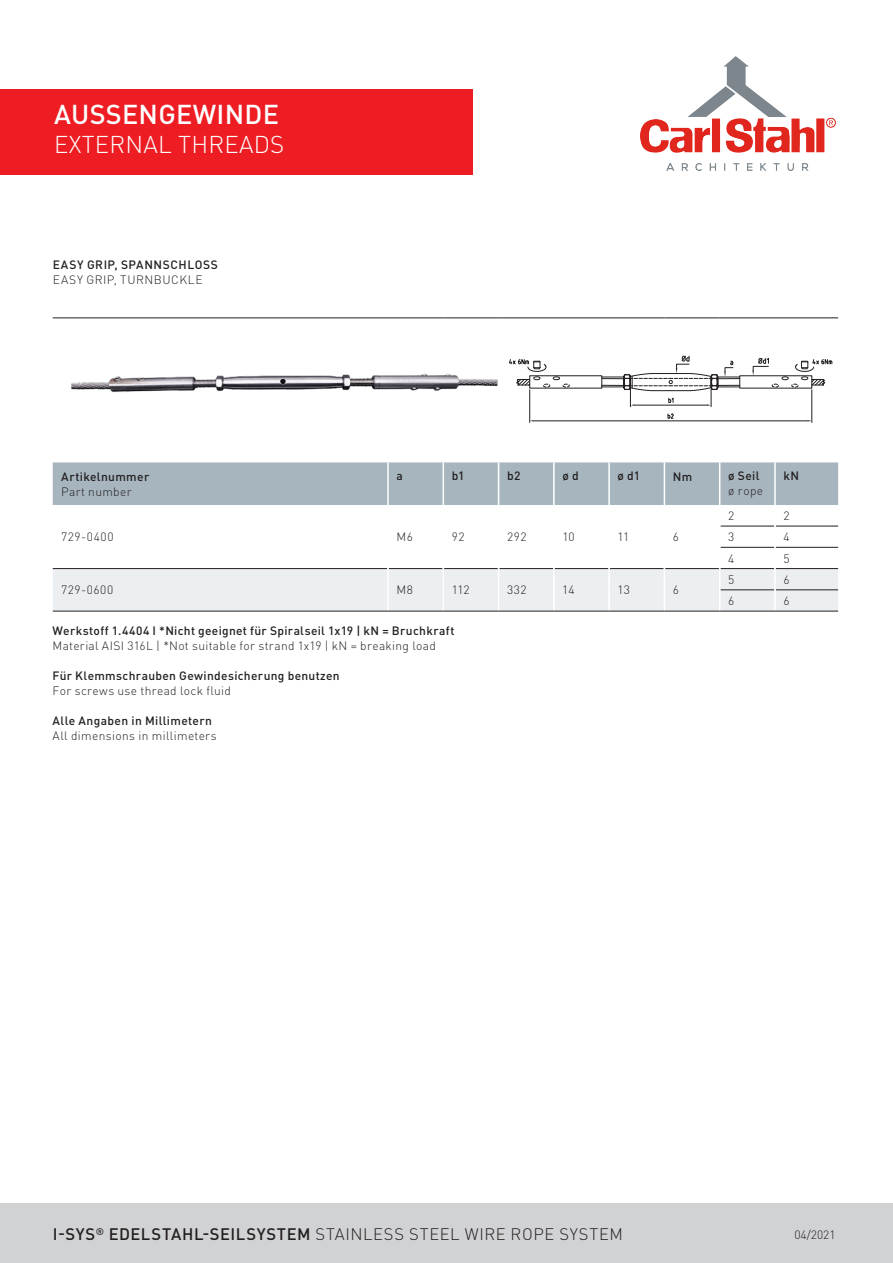
<style>
.page{position:relative;width:893px;height:1263px;background:#fff}
.page>*{position:absolute;margin:0;border:0;box-sizing:border-box;transform-origin:0 0}
.t1{font:500 27px "DIN Pro";letter-spacing:.01em;color:#fff}
.t2{font:300 24px "DIN Pro";letter-spacing:.01em;color:#fff}
.t3{font:300 16.5px "DIN Pro";letter-spacing:.045em;color:#231f20}
._08_Text_Tabellen_dt{font:500 12px/15px "DIN Pro";letter-spacing:.03em;color:#231f20}
._08_Text_Tabellen_dt-2{font:300 12px "DIN Pro";letter-spacing:.025em;color:#231f20}
._09_Text_Tabellen_en{font:300 12px "DIN Pro";letter-spacing:.045em;color:#231f20}
._10_Text_Tabellen_Ve{font:500 12px "DIN Pro";letter-spacing:.045em;color:#231f20}
._10_Text_Tabellen_Ve-2{font:300 12px "DIN Pro";letter-spacing:.045em;color:#231f20}
.s1{font-weight:300}
.s2{font-weight:500}
</style>
<div class="page">
<div style="left:0;top:1203px;width:893px;height:60px;background:#d1d2d4"></div>
<div style="left:0;top:90px;width:472px;height:85px;background:#ee1d23"></div>
<img style="left:640px;top:57px;width:196px;height:113px">
<svg style="left:53px;top:462px;width:785px;height:149px"></svg>
<hr style="left:774px;top:590px;width:2px;height:21px;background:#fff">
<hr style="left:53px;top:318px;width:335px;height:1px;background:#231f20">
<hr style="left:499px;top:318px;width:55px;height:1px;background:#231f20">
<hr style="left:554px;top:318px;width:55px;height:1px;background:#231f20">
<hr style="left:609px;top:318px;width:55px;height:1px;background:#231f20">
<hr style="left:664px;top:318px;width:56px;height:1px;background:#231f20">
<hr style="left:720px;top:318px;width:55px;height:1px;background:#231f20">
<hr style="left:775px;top:318px;width:63px;height:1px;background:#231f20">
<hr style="left:53px;top:611px;width:335px;height:1px;background:#231f20">
<hr style="left:388px;top:611px;width:55px;height:1px;background:#231f20">
<hr style="left:443px;top:611px;width:56px;height:1px;background:#231f20">
<hr style="left:499px;top:611px;width:55px;height:1px;background:#231f20">
<hr style="left:554px;top:611px;width:55px;height:1px;background:#231f20">
<hr style="left:609px;top:611px;width:55px;height:1px;background:#231f20">
<hr style="left:664px;top:611px;width:56px;height:1px;background:#231f20">
<hr style="left:720px;top:611px;width:55px;height:1px;background:#231f20">
<hr style="left:775px;top:611px;width:63px;height:1px;background:#231f20">
<svg style="left:509px;top:356px;width:323px;height:67px"></svg>
<img style="left:64px;top:317px;width:439px;height:75px">
<p class="t1" style="left:54px;top:93px;width:226px">AUSSENGEWINDE</p>
<p class="t2" style="left:54px;top:126px;width:232px">EXTERNAL THREADS</p>
<p class="_10_Text_Tabellen_Ve" style="left:53px;top:254px;width:167px">EASY GRIP, SPANNSCHLOSS</p>
<p class="_10_Text_Tabellen_Ve-2" style="left:53px;top:270px;width:151px">EASY GRIP, TURNBUCKLE</p>
<p class="_08_Text_Tabellen_dt" style="left:61px;top:468px;width:90px">Artikelnummer<br><span class="s1">Part number</span></p>
<p class="_08_Text_Tabellen_dt" style="left:396px;top:467px;width:8px">a</p>
<p class="_08_Text_Tabellen_dt" style="left:452px;top:467px;width:14px">b1</p>
<p class="_08_Text_Tabellen_dt" style="left:507px;top:467px;width:15px">b2</p>
<p class="_08_Text_Tabellen_dt" style="left:562px;top:467px;width:18px">ø d</p>
<p class="_08_Text_Tabellen_dt" style="left:618px;top:467px;width:24px">ø d1</p>
<p class="_08_Text_Tabellen_dt" style="left:673px;top:468px;width:21px">Nm</p>
<p class="_08_Text_Tabellen_dt" style="left:728px;top:467px;width:33px">ø Seil</p>
<p class="_08_Text_Tabellen_dt-2" style="left:728px;top:482px;width:37px">ø rope</p>
<p class="_08_Text_Tabellen_dt" style="left:783px;top:467px;width:17px">kN</p>
<p class="_09_Text_Tabellen_en" style="left:61px;top:528px;width:54px">729-0400</p>
<p class="_09_Text_Tabellen_en" style="left:396px;top:528px;width:18px">M6</p>
<p class="_09_Text_Tabellen_en" style="left:452px;top:528px;width:14px">92</p>
<p class="_09_Text_Tabellen_en" style="left:507px;top:528px;width:21px">292</p>
<p class="_09_Text_Tabellen_en" style="left:562px;top:528px;width:14px">10</p>
<p class="_09_Text_Tabellen_en" style="left:618px;top:528px;width:13px">11</p>
<p class="_09_Text_Tabellen_en" style="left:673px;top:528px;width:8px">6</p>
<p class="_09_Text_Tabellen_en" style="left:61px;top:581px;width:54px">729-0600</p>
<p class="_09_Text_Tabellen_en" style="left:396px;top:581px;width:18px">M8</p>
<p class="_09_Text_Tabellen_en" style="left:452px;top:581px;width:19px">112</p>
<p class="_09_Text_Tabellen_en" style="left:507px;top:581px;width:21px">332</p>
<p class="_09_Text_Tabellen_en" style="left:562px;top:581px;width:14px">14</p>
<p class="_09_Text_Tabellen_en" style="left:618px;top:581px;width:14px">13</p>
<p class="_09_Text_Tabellen_en" style="left:673px;top:581px;width:8px">6</p>
<p class="_08_Text_Tabellen_dt" style="left:53px;top:622px;width:403px">Werkstoff 1.4404 I *Nicht geeignet für Spiralseil 1x19 | kN = Bruchkraft</p>
<p class="_08_Text_Tabellen_dt-2" style="left:53px;top:637px;width:385px">Material AISI 316L | *Not suitable for strand 1x19 | kN = breaking load</p>
<p class="_08_Text_Tabellen_dt" style="left:53px;top:667px;width:289px">Für Klemmschrauben Gewindesicherung benutzen</p>
<p class="_08_Text_Tabellen_dt-2" style="left:53px;top:682px;width:180px">For screws use thread lock fluid</p>
<p class="_08_Text_Tabellen_dt" style="left:53px;top:712px;width:161px">Alle Angaben in Millimetern</p>
<p class="_08_Text_Tabellen_dt-2" style="left:53px;top:727px;width:166px">All dimensions in millimeters</p>
<p class="_09_Text_Tabellen_en" style="left:728px;top:506px;width:8px">2</p>
<p class="_09_Text_Tabellen_en" style="left:783px;top:506px;width:8px">2</p>
<p class="_09_Text_Tabellen_en" style="left:728px;top:528px;width:8px">3</p>
<p class="_09_Text_Tabellen_en" style="left:783px;top:528px;width:8px">4</p>
<p class="_09_Text_Tabellen_en" style="left:728px;top:549px;width:8px">4</p>
<p class="_09_Text_Tabellen_en" style="left:783px;top:549px;width:8px">5</p>
<p class="_09_Text_Tabellen_en" style="left:728px;top:570px;width:8px">5</p>
<p class="_09_Text_Tabellen_en" style="left:783px;top:570px;width:8px">6</p>
<p class="_09_Text_Tabellen_en" style="left:728px;top:591px;width:8px">6</p>
<p class="_09_Text_Tabellen_en" style="left:783px;top:591px;width:8px">6</p>
<h3 class="t3" style="left:53px;top:1221px;width:572px"><span class="s2">I-SYS</span><sup>®</sup> <span class="s2">EDELSTAHL-SEILSYSTEM</span> STAINLESS STEEL WIRE ROPE SYSTEM</h3>
<p class="_08_Text_Tabellen_dt-2" style="left:794px;top:1226px;width:43px">04/2021</p>
</div>
